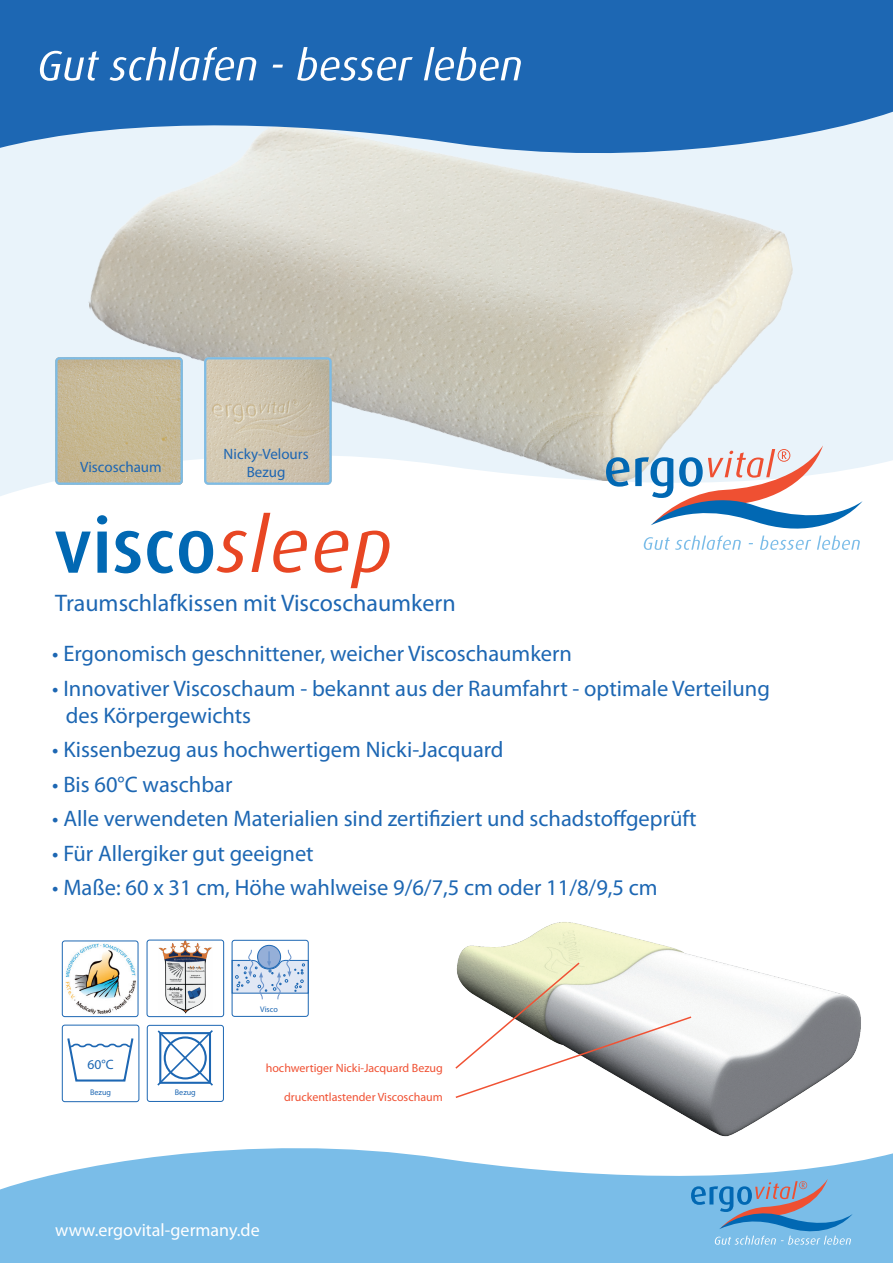
<style>
.page{position:relative;width:893px;height:1263px;background:#fff}
.page>*{position:absolute;margin:0;border:0;box-sizing:border-box;transform-origin:0 0}
.t1{font:24px "Myriad Pro";color:#1d67b3}
.t2{font:22.5px/27px "Myriad Pro";color:#1d67b3}
.t3{font:18px "Myriad Pro";color:#fff}
.t4{font:15px/18px "Myriad Pro";color:#1e66b2;text-align:center}
.t5{font:13.65px "Myriad Pro";color:#1d67b3}
.t6{font:12px "Myriad Pro";color:#f05133}
.t7{font:8.1px "Myriad Pro";color:#1d67b3}
</style>
<div class="page">
<div style="left:0;top:70px;width:893px;height:489px;background:#e9f3fa"></div>
<img style="left:88px;top:171px;width:705px;height:266px">
<svg style="left:0;top:0;width:893px;height:171px;fill:#1d67b3"></svg>
<svg style="left:0;top:437px;width:893px;height:152px;fill:#fff"></svg>
<svg style="left:0;top:1148px;width:893px;height:115px;fill:#7abde8"></svg>
<svg style="left:40px;top:47px;width:481px;height:34px;background:#5089c4"></svg>
<img style="left:65px;top:943px;width:71px;height:72px">
<div style="left:62px;top:940px;width:76px;height:77px;border:1px solid #1d67b3;border-radius:3px"></div>
<img style="left:159px;top:942px;width:53px;height:72px">
<div style="left:147px;top:940px;width:77px;height:77px;border:1px solid #1d67b3;border-radius:3px"></div>
<div style="left:62px;top:1025px;width:77px;height:77px;border:1px solid #1d67b3;border-radius:3px"></div>
<svg style="left:67px;top:1038px;width:67px;height:44px"></svg>
<svg style="left:231px;top:939px;width:78px;height:78px"></svg>
<div style="left:147px;top:1025px;width:77px;height:77px;border:1px solid #1d67b3;border-radius:3px"></div>
<svg style="left:157px;top:1030px;width:56px;height:56px"></svg>
<div style="left:159px;top:1032px;width:52px;height:52px;border:2px solid #1d67b3"></div>
<svg style="left:691px;top:1179px;width:162px;height:66px;background:#75aad2"></svg>
<svg style="left:55px;top:357px;width:128px;height:128px;background:#c1b799"></svg>
<svg style="left:204px;top:357px;width:128px;height:128px;background:#c8c2b0"></svg>
<img style="left:458px;top:922px;width:403px;height:215px">
<svg style="left:455px;top:961px;width:238px;height:138px"></svg>
<svg style="left:606px;top:445px;width:257px;height:105px"></svg>
<svg style="left:55px;top:513px;width:334px;height:75px"></svg>
<p class="t4" style="left:80px;top:457px;width:83px">Viscoschaum</p>
<p class="t4" style="left:224px;top:445px;width:87px">Nicky-Velours<br>Bezug</p>
<p class="t1" style="left:55px;top:588px;width:402px">Traumschlafkissen mit Viscoschaumkern</p>
<p class="t2" style="left:52px;top:640px;width:521px">• Ergonomisch geschnittener, weicher Viscoschaumkern</p>
<p class="t2" style="left:66px;top:674px;width:706px;text-indent:-14px">• Innovativer Viscoschaum - bekannt aus der Raumfahrt - optimale Verteilung des Körpergewichts</p>
<p class="t2" style="left:52px;top:736px;width:453px">• Kissenbezug aus hochwertigem Nicki-Jacquard</p>
<p class="t2" style="left:52px;top:770px;width:182px">• Bis 60°C waschbar</p>
<p class="t2" style="left:52px;top:805px;width:646px">• Alle verwendeten Materialien sind zertifiziert und schadstoffgeprüft</p>
<p class="t2" style="left:52px;top:839px;width:263px">• Für Allergiker gut geeignet</p>
<p class="t2" style="left:52px;top:874px;width:607px">• Maße: 60 x 31 cm, Höhe wahlweise 9/6/7,5 cm oder 11/8/9,5 cm</p>
<p class="t5" style="left:88px;top:1055px;width:28px">60°C</p>
<p class="t7" style="left:90px;top:1087px;width:23px">Bezug</p>
<p class="t7" style="left:175px;top:1088px;width:23px">Bezug</p>
<p class="t7" style="left:260px;top:1005px;width:19px">Visco</p>
<p class="t6" style="left:266px;top:1060px;width:179px">hochwertiger Nicki-Jacquard Bezug</p>
<p class="t6" style="left:284px;top:1089px;width:160px">druckentlastender Viscoschaum</p>
<p class="t3" style="left:55px;top:1218px;width:206px">www.ergovital-germany.de</p>
</div>
